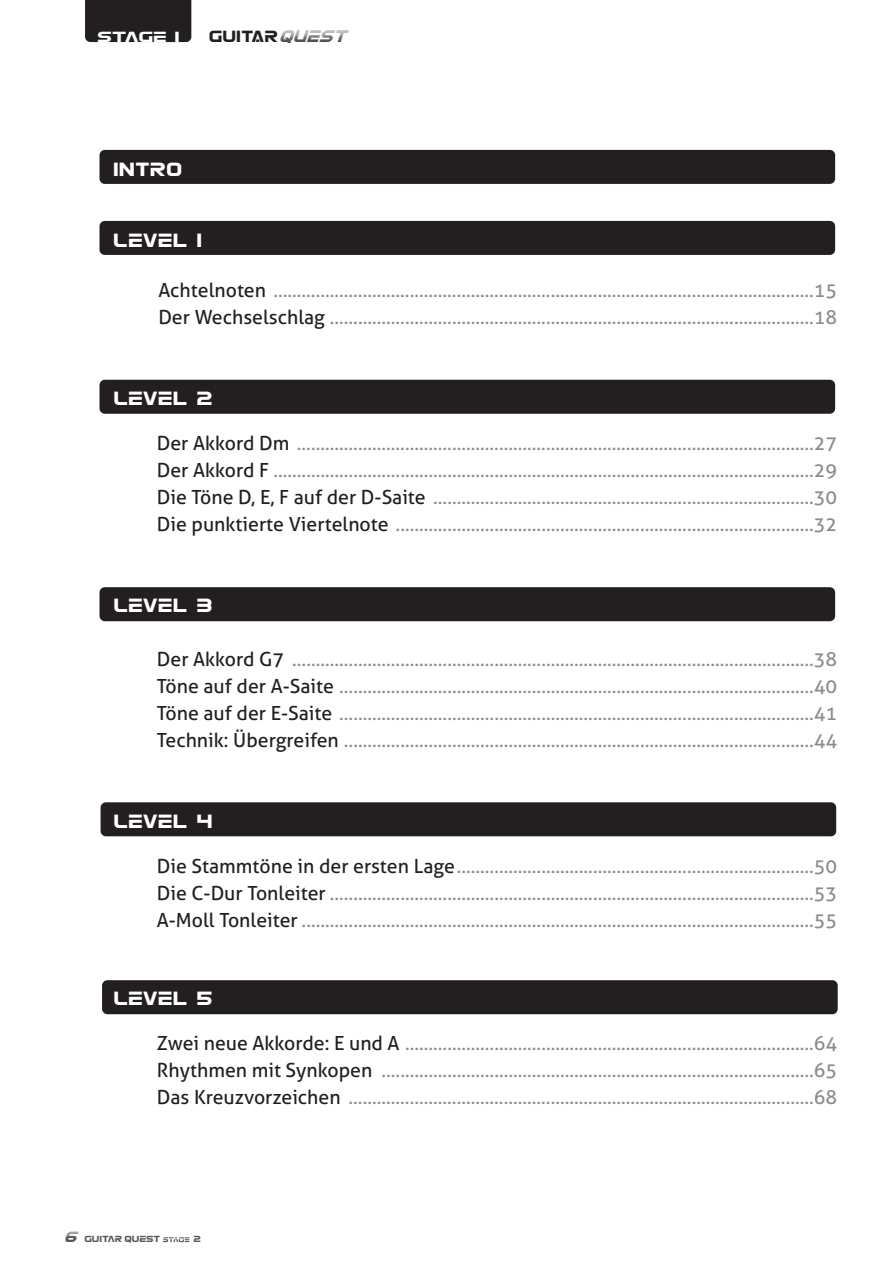
<style>
.page{position:relative;width:893px;height:1263px;background:#fff}
.page>*{position:absolute;margin:0;border:0;box-sizing:border-box;transform-origin:0 0}
.t1{font:19.5px/27px "Aller";color:#8a8c8f;text-align:justify}
.t2{font:19.5px "Eurofighter";color:#fff}
.t3{font:16.5px "Eurofighter";color:#231f20}
.t4{font:15px "Eurofighter Expanded";letter-spacing:-.015em;color:#fff}
.t5{font:9px "Eurofighter";color:#57585a}
.s1{font-family:"Eurofighter Gradient";font-style:italic}
.s2{color:#231f20}
.s3{font-family:"Eurofighter Halftone";font-style:italic;font-size:15px}
</style>
<div class="page">
<div style="left:85px;top:0;width:106px;height:42px;background:#231f20"></div>
<svg style="left:163px;top:1237px;width:26px;height:5px"></svg>
<div style="left:102px;top:980px;width:736px;height:34px;background:#231f20;border-radius:5px"></div>
<div style="left:99px;top:380px;width:736px;height:34px;background:#231f20;border-radius:5px"></div>
<div style="left:99px;top:587px;width:736px;height:34px;background:#231f20;border-radius:5px"></div>
<div style="left:99px;top:221px;width:736px;height:34px;background:#231f20;border-radius:5px"></div>
<div style="left:99px;top:150px;width:736px;height:34px;background:#231f20;border-radius:5px"></div>
<div style="left:101px;top:802px;width:735px;height:34px;background:#231f20;border-radius:5px"></div>
<p class="t4" style="left:97px;top:29px;width:84px">STaGE 1</p>
<p class="t3" style="left:209px;top:28px;width:139px">GUITAR<span class="s1">QUEST</span></p>
<p class="t2" style="left:113px;top:160px;width:71px">INTRO</p>
<p class="t2" style="left:113px;top:230px;width:90px">LEVEL 1</p>
<p class="t1" style="left:158px;top:277px;width:680px"><span class="s2">Achtelnoten</span> ...................................................................................................................15<br><span class="s2">Der Wechselschlag</span> .......................................................................................................18</p>
<p class="t2" style="left:113px;top:388px;width:101px">LEVEL 2</p>
<p class="t1" style="left:157px;top:430px;width:682px"><span class="s2">Der Akkord Dm</span> ..............................................................................................................27<br><span class="s2">Der Akkord F</span> ...................................................................................................................29<br><span class="s2">Die Töne D, E, F auf der D-Saite</span> .................................................................................30<br><span class="s2">Die punktierte Viertelnote</span> .........................................................................................32</p>
<p class="t2" style="left:113px;top:595px;width:101px">LEVEL 3</p>
<p class="t1" style="left:157px;top:646px;width:682px"><span class="s2">Der Akkord G7</span> ...............................................................................................................38<br><span class="s2">Töne auf der A-Saite</span> .....................................................................................................40<br><span class="s2">Töne auf der E-Saite</span> .....................................................................................................41<br><span class="s2">Technik: Übergreifen</span> ....................................................................................................44</p>
<p class="t2" style="left:113px;top:811px;width:101px">LEVEL 4</p>
<p class="t1" style="left:157px;top:853px;width:682px"><span class="s2">Die Stammtöne in der ersten Lage</span>............................................................................50<br><span class="s2">Die C-Dur Tonleiter</span> .......................................................................................................53<br><span class="s2">A-Moll Tonleiter</span> .............................................................................................................55</p>
<p class="t2" style="left:113px;top:988px;width:101px">LEVEL 5</p>
<p class="t1" style="left:157px;top:1029px;width:682px"><span class="s2">Zwei neue Akkorde: E und A</span> .......................................................................................64<br><span class="s2">Rhythmen mit Synkopen</span> ............................................................................................65<br><span class="s2">Das Kreuzvorzeichen</span> ...................................................................................................68</p>
<p class="t5" style="left:64px;top:1234px;width:98px"><span class="s3">6</span> GUITAR QUEST</p>
<p class="t5" style="left:193px;top:1234px;width:9px">2</p>
</div>
